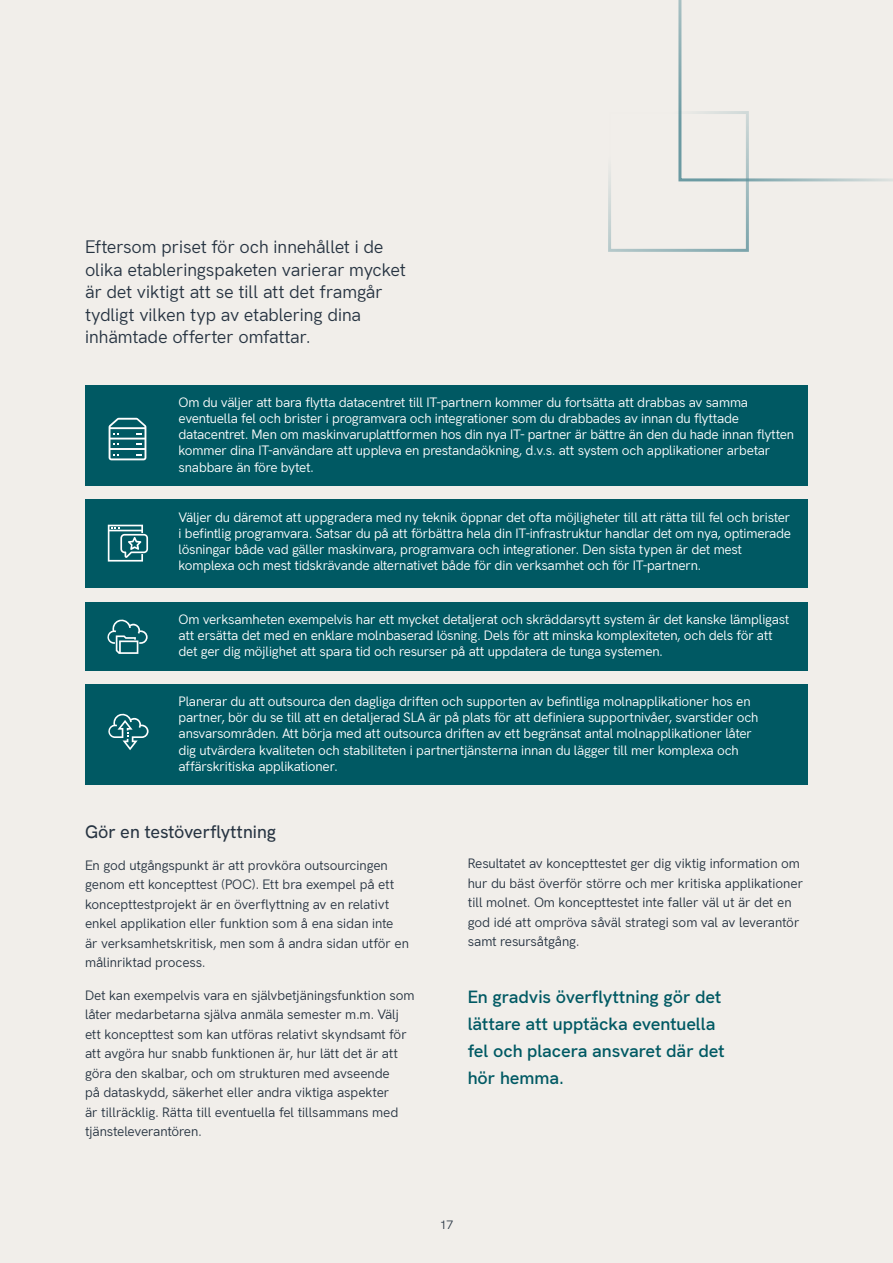
<style>
.page{position:relative;width:893px;height:1263px;background:#f1eeea}
.page>*{position:absolute;margin:0;border:0;box-sizing:border-box;transform-origin:0 0}
.t1{font:18px/22.5px "Hanken Grotesk";color:#273442}
.t2{font:600 18px/27px "Hanken Grotesk";letter-spacing:-.005em;color:#005963}
.t3{font:500 18px "Hanken Grotesk";letter-spacing:-.01em;color:#273442}
.t4{font:13.5px/16.2px "Hanken Grotesk";letter-spacing:-.02em;color:#fff}
.t5{font:13.5px/19.5px "Hanken Grotesk";letter-spacing:-.01em;color:#273442}
.t6{font:12px "Hanken Grotesk";color:#273442}
</style>
<div class="page">
<svg style="left:678px;top:0;width:215px;height:181px"></svg>
<div style="left:85px;top:385px;width:722px;height:101px;background:#005963"></div>
<div style="left:85px;top:500px;width:722px;height:88px;background:#005963"></div>
<div style="left:85px;top:602px;width:722px;height:68px;background:#005963"></div>
<div style="left:85px;top:684px;width:722px;height:101px;background:#005963"></div>
<svg style="left:108px;top:525px;width:40px;height:36px"></svg>
<svg style="left:107px;top:619px;width:41px;height:35px"></svg>
<svg style="left:108px;top:713px;width:41px;height:37px"></svg>
<svg style="left:109px;top:418px;width:37px;height:42px"></svg>
<h1 class="t1" style="left:85px;top:234px;width:322px">Eftersom priset för och innehållet i de olika etableringspaketen varierar mycket är det viktigt att se till att det framgår tydligt vilken typ av etablering dina inhämtade offerter omfattar.</h1>
<p class="t4" style="left:179px;top:393px;width:617px">Om du väljer att bara flytta datacentret till IT-partnern kommer du fortsätta att drabbas av samma eventuella fel och brister i programvara och integrationer som du drabbades av innan du flyttade datacentret. Men om maskinvaruplattformen hos din nya IT- partner är bättre än den du hade innan flytten kommer dina IT-användare att uppleva en prestandaökning, d.v.s. att system och applikationer arbetar snabbare än före bytet.</p>
<p class="t4" style="left:179px;top:508px;width:614px">Väljer du däremot att uppgradera med ny teknik öppnar det ofta möjligheter till att rätta till fel och brister i befintlig programvara. Satsar du på att förbättra hela din IT-infrastruktur handlar det om nya, optimerade lösningar både vad gäller maskinvara, programvara och integrationer. Den sista typen är det mest komplexa och mest tidskrävande alternativet både för din verksamhet och för IT-partnern.</p>
<p class="t4" style="left:179px;top:610px;width:612px">Om verksamheten exempelvis har ett mycket detaljerat och skräddarsytt system är det kanske lämpligast att ersätta det med en enklare molnbaserad lösning. Dels för att minska komplexiteten, och dels för att det ger dig möjlighet att spara tid och resurser på att uppdatera de tunga systemen.</p>
<p class="t4" style="left:179px;top:692px;width:581px">Planerar du att outsourca den dagliga driften och supporten av befintliga molnapplikationer hos en partner, bör du se till att en detaljerad SLA är på plats för att definiera supportnivåer, svarstider och ansvarsområden. Att börja med att outsourca driften av ett begränsat antal molnapplikationer låter dig utvärdera kvaliteten och stabiliteten i partnertjänsterna innan du lägger till mer komplexa och affärskritiska applikationer.</p>
<h1 class="t3" style="left:85px;top:817px;width:193px">Gör en testöverflyttning</h1>
<p class="t5" style="left:85px;top:854px;width:325px">En god utgångspunkt är att provköra outsourcingen genom ett koncepttest (POC). Ett bra exempel på ett koncepttestprojekt är en överflyttning av en relativt enkel applikation eller funktion som å ena sidan inte är verksamhetskritisk, men som å andra sidan utför en målinriktad process.</p>
<p class="t5" style="left:85px;top:984px;width:331px">Det kan exempelvis vara en självbetjäningsfunktion som låter medarbetarna själva anmäla semester m.m. Välj ett koncepttest som kan utföras relativt skyndsamt för att avgöra hur snabb funktionen är, hur lätt det är att göra den skalbar, och om strukturen med avseende<br>på dataskydd, säkerhet eller andra viktiga aspekter<br>är tillräcklig. Rätta till eventuella fel tillsammans med tjänsteleverantören.</p>
<h1 class="t2" style="left:468px;top:982px;width:259px">En gradvis överflyttning gör det lättare att upptäcka eventuella fel och placera ansvaret där det hör hemma.</h1>
<p class="t5" style="left:468px;top:853px;width:337px">Resultatet av koncepttestet ger dig viktig information om hur du bäst överför större och mer kritiska applikationer till molnet. Om koncepttestet inte faller väl ut är det en god idé att ompröva såväl strategi som val av leverantör samt resursåtgång.</p>
<p class="t6" style="left:440px;top:1215px;width:15px">17</p>
</div>
